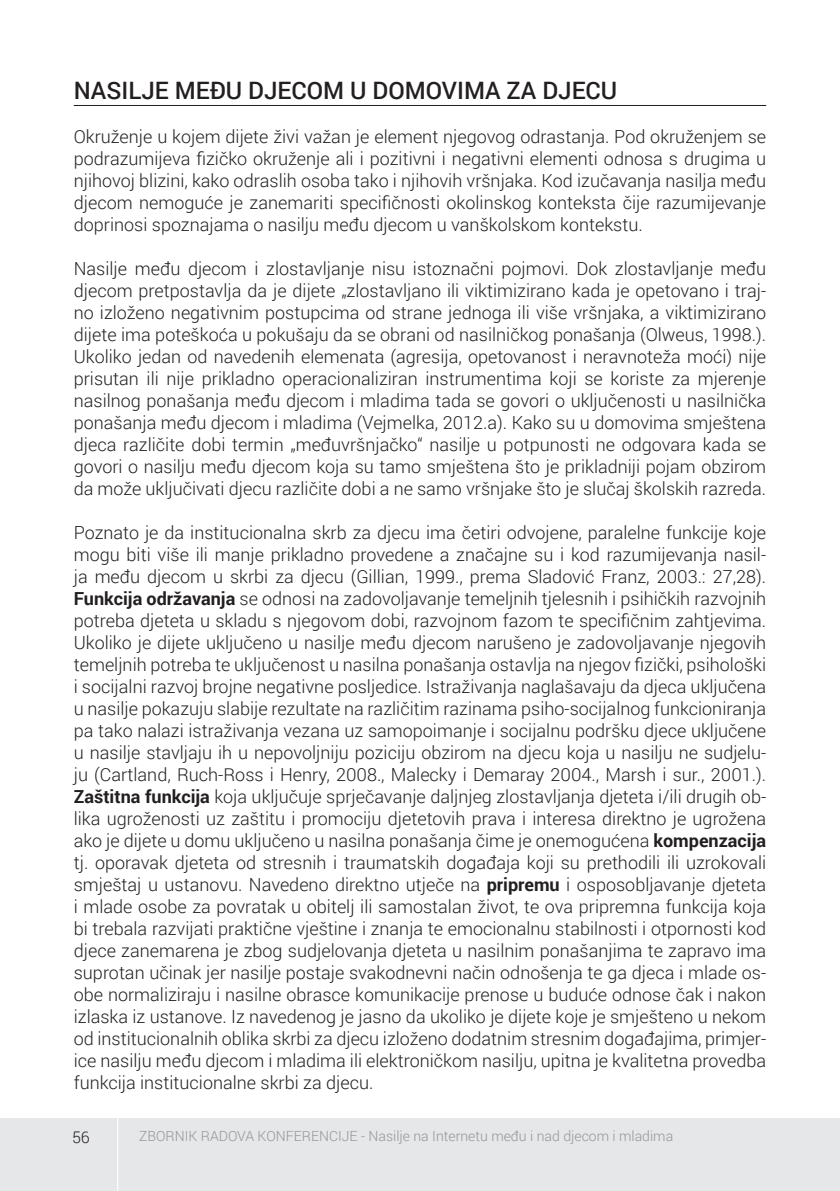
<style>
.page{position:relative;width:840px;height:1191px;background:#fff}
.page>*{position:absolute;margin:0;border:0;box-sizing:border-box;transform-origin:0 0}
.t1{font:500 24px "Roboto";color:#231f20}
.t2{font:300 18px/22px "Roboto";color:#231f20;text-align:justify}
.t3{font:300 16px "Roboto";color:#231f20}
.t4{font:300 14px "Roboto";color:#939598}
.s1{font-weight:700}
</style>
<div class="page">
<div style="left:0;top:1118px;width:839px;height:73px;background:#e6e7e9"></div>
<hr style="left:117px;top:1117px;width:1px;height:74px;background:#fff">
<hr style="left:74px;top:105px;width:691px;height:1px;background:#231f20">
<h1 class="t1" style="left:74px;top:73px;width:544px">NASILJE MEĐU DJECOM U DOMOVIMA ZA DJECU</h1>
<p class="t2" style="left:74px;top:125px;width:693px">Okruženje u kojem dijete živi važan je element njegovog odrastanja. Pod okruženjem se podrazumijeva fizičko okruženje ali i pozitivni i negativni elementi odnosa s drugima u njihovoj blizini, kako odraslih osoba tako i njihovih vršnjaka. Kod izučavanja nasilja među djecom nemoguće je zanemariti specifičnosti okolinskog konteksta čije razumijevanje doprinosi spoznajama o nasilju među djecom u vanškolskom kontekstu.</p>
<p class="t2" style="left:74px;top:257px;width:693px">Nasilje među djecom i zlostavljanje nisu istoznačni pojmovi. Dok zlostavljanje među djecom pretpostavlja da je dijete „zlostavljano ili viktimizirano kada je opetovano i traj&shy;no izloženo negativnim postupcima od strane jednoga ili više vršnjaka, a viktimizirano dijete ima poteškoća u pokušaju da se obrani od nasilničkog ponašanja (Olweus, 1998.).<br>Ukoliko jedan od navedenih elemenata (agresija, opetovanost i neravnoteža moći) nije prisutan ili nije prikladno operacionaliziran instrumentima koji se koriste za mjerenje nasilnog ponašanja među djecom i mladima tada se govori o uključenosti u nasilnička ponašanja među djecom i mladima (Vejmelka, 2012.a). Kako su u domovima smještena djeca različite dobi termin „međuvršnjačko“ nasilje u potpunosti ne odgovara kada se govori o nasilju među djecom koja su tamo smještena što je prikladniji pojam obzirom da može uključivati djecu različite dobi a ne samo vršnjake što je slučaj školskih razreda.</p>
<p class="t2" style="left:74px;top:521px;width:693px">Poznato je da institucionalna skrb za djecu ima četiri odvojene, paralelne funkcije koje mogu biti više ili manje prikladno provedene a značajne su i kod razumijevanja nasil&shy;ja među djecom u skrbi za djecu (Gillian, 1999., prema Sladović Franz, 2003.: 27,28).<br><span class="s1">Funkcija održavanja</span> se odnosi na zadovoljavanje temeljnih tjelesnih i psihičkih razvojnih potreba djeteta u skladu s njegovom dobi, razvojnom fazom te specifičnim zahtjevima.<br>Ukoliko je dijete uključeno u nasilje među djecom narušeno je zadovoljavanje njegovih temeljnih potreba te uključenost u nasilna ponašanja ostavlja na njegov fizički, psihološki i socijalni razvoj brojne negativne posljedice. Istraživanja naglašavaju da djeca uključena u nasilje pokazuju slabije rezultate na različitim razinama psiho-socijalnog funkcioniranja pa tako nalazi istraživanja vezana uz samopoimanje i socijalnu podršku djece uključene u nasilje stavljaju ih u nepovoljniju poziciju obzirom na djecu koja u nasilju ne sudjelu&shy;ju (Cartland, Ruch-Ross i Henry, 2008., Malecky i Demaray 2004., Marsh i sur., 2001.).<br><span class="s1">Zaštitna funkcija</span> koja uključuje sprječavanje daljnjeg zlostavljanja djeteta i/ili drugih ob&shy;lika ugroženosti uz zaštitu i promociju djetetovih prava i interesa direktno je ugrožena ako je dijete u domu uključeno u nasilna ponašanja čime je onemogućena <span class="s1">kompenzacija </span>tj. oporavak djeteta od stresnih i traumatskih događaja koji su prethodili ili uzrokovali smještaj u ustanovu. Navedeno direktno utječe na <span class="s1">pripremu</span> i osposobljavanje djeteta i mlade osobe za povratak u obitelj ili samostalan život, te ova pripremna funkcija koja bi trebala razvijati praktične vještine i znanja te emocionalnu stabilnosti i otpornosti kod djece zanemarena je zbog sudjelovanja djeteta u nasilnim ponašanjima te zapravo ima suprotan učinak jer nasilje postaje svakodnevni način odnošenja te ga djeca i mlade os&shy;obe normaliziraju i nasilne obrasce komunikacije prenose u buduće odnose čak i nakon izlaska iz ustanove. Iz navedenog je jasno da ukoliko je dijete koje je smješteno u nekom od institucionalnih oblika skrbi za djecu izloženo dodatnim stresnim događajima, primjer&shy;ice nasilju među djecom i mladima ili elektroničkom nasilju, upitna je kvalitetna provedba funkcija institucionalne skrbi za djecu.</p>
<p class="t3" style="left:72px;top:1126px;width:19px">56</p>
<p class="t4" style="left:139px;top:1126px;width:535px">ZBORNIK RADOVA KONFERENCIJE - Nasilje na Internetu među i nad djecom i mladima</p>
</div>
